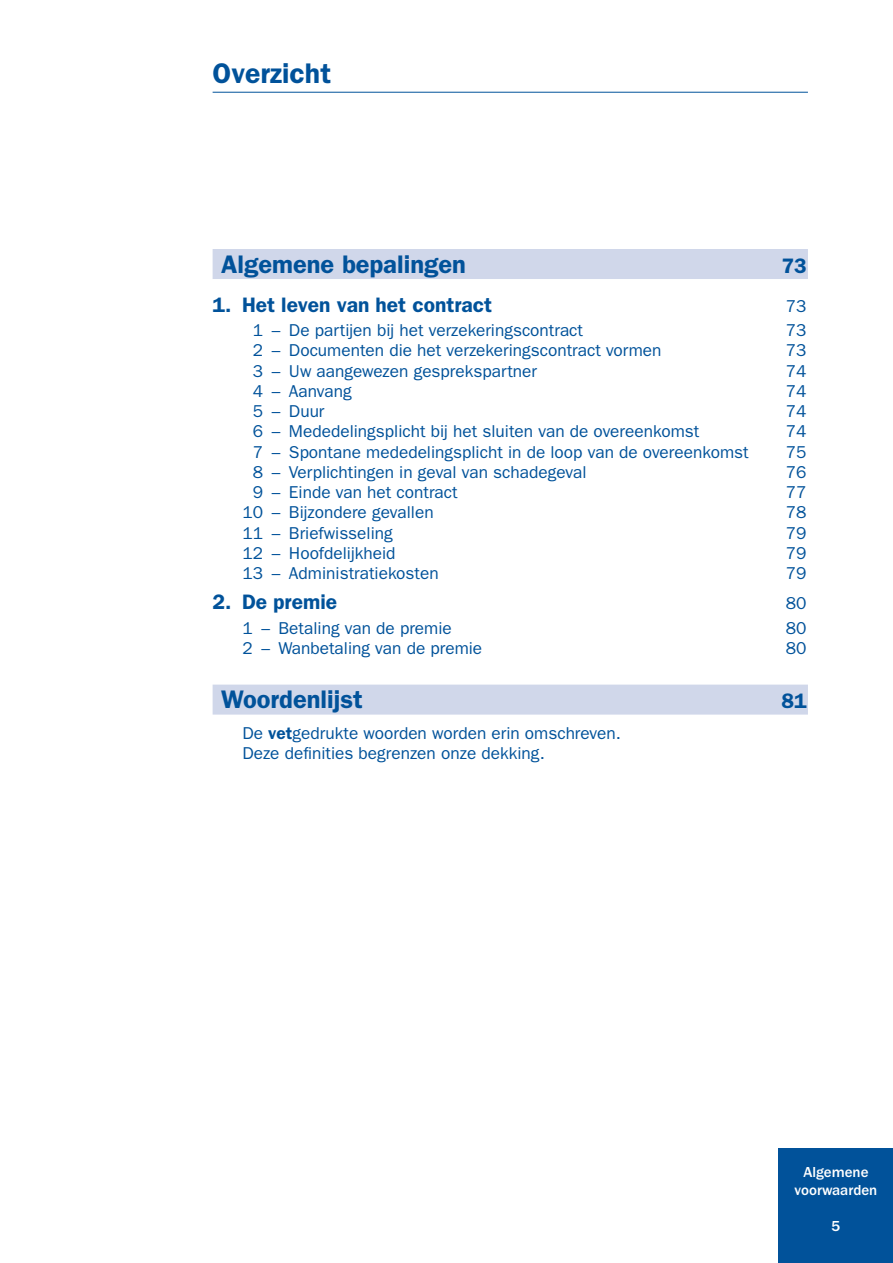
<style>
.page{position:relative;width:893px;height:1263px;background:#fff}
.page>*{position:absolute;margin:0;border:0;box-sizing:border-box;transform-origin:0 0}
.t1{font:600 28.5px "ITC Franklin Gothic Std";color:#01529a}
.t2{font:600 25.5px "ITC Franklin Gothic Std";color:#01529a}
.t3{font:600 21px "ITC Franklin Gothic Std";color:#01529a}
.t4{font:17.25px/20.2px "ITC Franklin Gothic Std";color:#01529a}
.t5{font:500 15px/18px "ITC Franklin Gothic Std";color:#fff;text-align:center}
.s1{font-weight:600}
</style>
<div class="page">
<div style="left:779px;top:1149px;width:114px;height:114px;background:#01529a"></div>
<hr style="left:213px;top:92px;width:595px;height:1px;background:#01529a">
<div style="left:213px;top:249px;width:595px;height:30px;background:#d0d7ea"></div>
<div style="left:213px;top:685px;width:595px;height:30px;background:#d0d7ea"></div>
<h1 class="t1" style="left:213px;top:57px;width:120px">Overzicht</h1>
<h2 class="t2" style="left:221px;top:249px;width:246px">Algemene bepalingen</h2>
<p class="t3" style="left:781px;top:253px;width:27px">73</p>
<p class="t3" style="left:213px;top:292px;width:281px">1. Het leven van het contract</p>
<p class="t4" style="left:786px;top:296px;width:22px">73</p>
<p class="t4" style="left:253px;top:320px;width:332px">1 – De partijen bij het verzekeringscontract</p>
<p class="t4" style="left:786px;top:320px;width:22px">73</p>
<p class="t4" style="left:253px;top:340px;width:410px">2 – Documenten die het verzekeringscontract vormen</p>
<p class="t4" style="left:786px;top:340px;width:22px">73</p>
<p class="t4" style="left:253px;top:361px;width:286px">3 – Uw aangewezen gesprekspartner</p>
<p class="t4" style="left:786px;top:361px;width:22px">74</p>
<p class="t4" style="left:253px;top:381px;width:101px">4 – Aanvang</p>
<p class="t4" style="left:786px;top:381px;width:22px">74</p>
<p class="t4" style="left:253px;top:401px;width:73px">5 – Duur</p>
<p class="t4" style="left:786px;top:401px;width:22px">74</p>
<p class="t4" style="left:253px;top:421px;width:448px">6 – Mededelingsplicht bij het sluiten van de overeenkomst</p>
<p class="t4" style="left:786px;top:421px;width:22px">74</p>
<p class="t4" style="left:253px;top:442px;width:497px">7 – Spontane mededelingsplicht in de loop van de overeenkomst</p>
<p class="t4" style="left:786px;top:442px;width:22px">75</p>
<p class="t4" style="left:253px;top:462px;width:335px">8 – Verplichtingen in geval van schadegeval</p>
<p class="t4" style="left:786px;top:462px;width:22px">76</p>
<p class="t4" style="left:253px;top:482px;width:206px">9 – Einde van het contract</p>
<p class="t4" style="left:786px;top:482px;width:22px">77</p>
<p class="t4" style="left:242px;top:502px;width:193px">10 – Bijzondere gevallen</p>
<p class="t4" style="left:786px;top:502px;width:22px">78</p>
<p class="t4" style="left:242px;top:523px;width:152px">11 – Briefwisseling</p>
<p class="t4" style="left:786px;top:523px;width:22px">79</p>
<p class="t4" style="left:242px;top:543px;width:155px">12 – Hoofdelijkheid</p>
<p class="t4" style="left:786px;top:543px;width:22px">79</p>
<p class="t4" style="left:242px;top:563px;width:198px">13 – Administratiekosten</p>
<p class="t4" style="left:786px;top:563px;width:22px">79</p>
<p class="t3" style="left:213px;top:590px;width:126px">2. De premie</p>
<p class="t4" style="left:786px;top:594px;width:22px">80</p>
<p class="t4" style="left:242px;top:618px;width:211px">1 – Betaling van de premie</p>
<p class="t4" style="left:786px;top:618px;width:22px">80</p>
<p class="t4" style="left:242px;top:638px;width:241px">2 – Wanbetaling van de premie</p>
<p class="t4" style="left:786px;top:638px;width:22px">80</p>
<h2 class="t2" style="left:221px;top:684px;width:143px">Woordenlijst</h2>
<p class="t3" style="left:781px;top:689px;width:27px">81</p>
<p class="t4" style="left:242px;top:723px;width:380px">De <span class="s1">vet</span>gedrukte woorden worden erin omschreven.<br>Deze definities begrenzen onze dekking.</p>
<p class="t5" style="left:794px;top:1163px;width:84px">Algemene voorwaarden</p>
<p class="t5" style="left:831px;top:1217px;width:10px">5</p>
</div>
